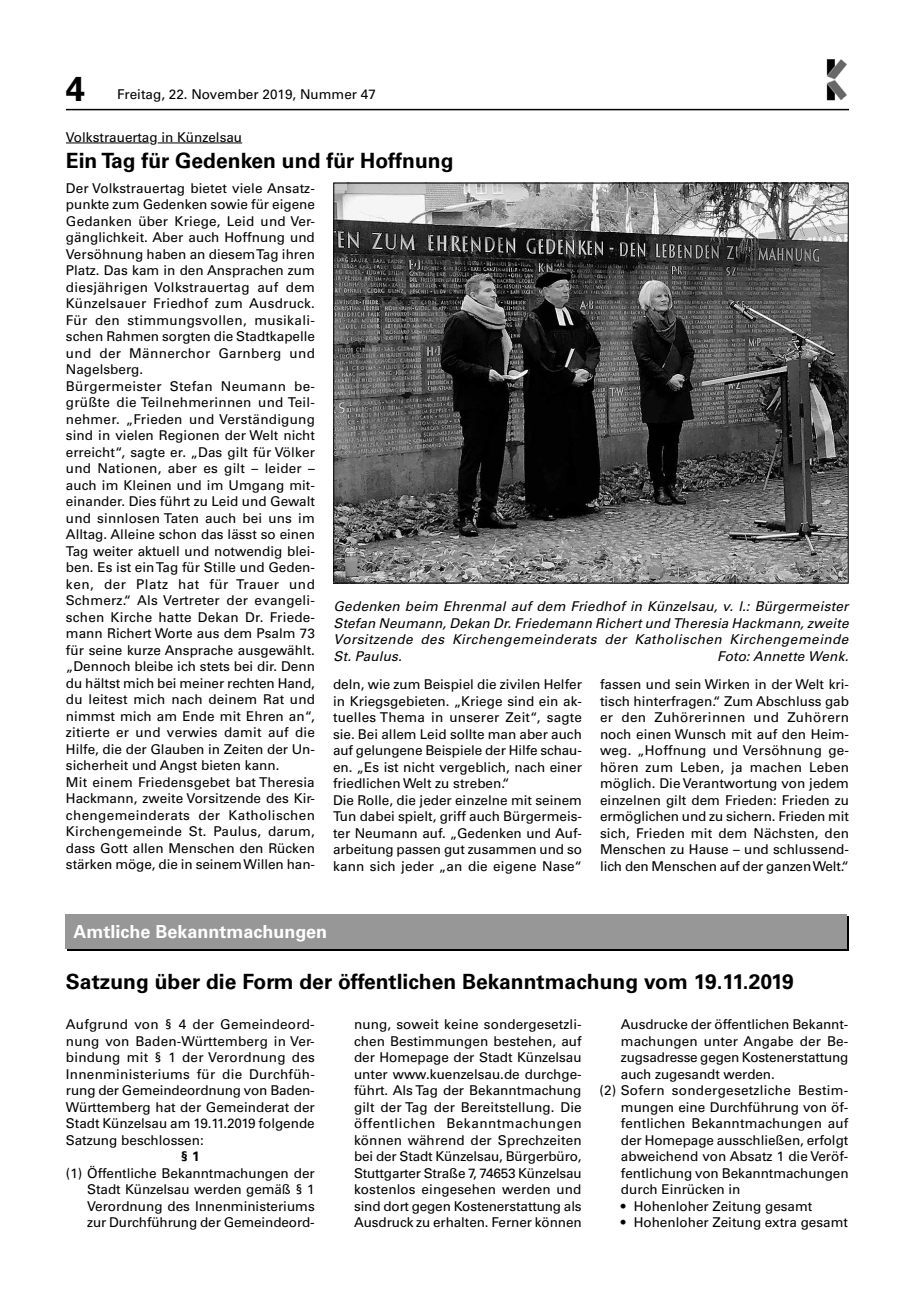
<style>
.page{position:relative;width:915px;height:1297px;background:#fff}
.page>*{position:absolute;margin:0;border:0;box-sizing:border-box;transform-origin:0 0}
.t1{font:700 34.5px "Univers LT Pro 65";color:#000}
.t2{font:700 21px "Univers LT Pro 65";color:#000}
.t3{font:700 18px "Univers LT Pro 65";color:#fff}
.t4{font:13.5px/16.5px "Univers LT Pro 55 Roman";color:#000;text-align:justify}
.t5{font:italic 13.5px/16.5px "Univers LT Pro 55";letter-spacing:.03em;color:#000;text-align:justify}
.t6{font:13.5px "Univers LT Pro 55 Roman";letter-spacing:.02em;color:#000}
.t7{font:italic 13.5px "Univers LT Pro 55";letter-spacing:.01em;color:#000}
.t8{font:700 13.5px "Univers LT Pro 65";color:#000}
</style>
<div class="page">
<hr style="left:66px;top:109px;width:782px;height:1px;background:#000">
<img style="left:826px;top:60px;width:21px;height:40px">
<hr style="left:66px;top:143px;width:83px;height:1px;background:#000">
<hr style="left:158px;top:143px;width:84px;height:1px;background:#000">
<img style="left:335px;top:185px;width:511px;height:396px">
<div style="left:67px;top:916px;width:781px;height:34px;background:#979797"></div>
<div style="left:65px;top:914px;width:781px;height:34px;background:#979797"></div>
<h1 class="t1" style="left:66px;top:68px;width:21px">4</h1>
<p class="t4" style="left:117px;top:86px;width:260px">Freitag, 22. November 2019, Nummer 47</p>
<p class="t4" style="left:66px;top:129px;width:178px">Volkstrauertag in Künzelsau</p>
<h2 class="t2" style="left:66px;top:148px;width:389px">Ein Tag für Gedenken und für Hoffnung</h2>
<p class="t4" style="left:66px;top:180px;width:250px;text-align:left">Der Volkstrauertag bietet viele Ansatz&shy;punkte zum Gedenken sowie für eigene Gedanken über Kriege, Leid und Ver&shy;gänglichkeit. Aber auch Hoffnung und Versöhnung haben an diesem Tag ihren Platz. Das kam in den Ansprachen zum diesjährigen Volkstrauertag auf dem Künzelsauer Friedhof zum Ausdruck.<br>Für den stimmungsvollen, musikali&shy;schen Rahmen sorgten die Stadtkapelle und der Männerchor Garnberg und Nagelsberg.<br>Bürgermeister Stefan Neumann be&shy;grüßte die Teilnehmerinnen und Teil&shy;nehmer. „Frieden und Verständigung sind in vielen Regionen der Welt nicht erreicht“, sagte er. „Das gilt für Völker und Nationen, aber es gilt – leider – auch im Kleinen und im Umgang mit&shy;einander. Dies führt zu Leid und Gewalt und sinnlosen Taten auch bei uns im Alltag. Alleine schon das lässt so einen Tag weiter aktuell und notwendig blei&shy;ben. Es ist ein Tag für Stille und Geden&shy;ken, der Platz hat für Trauer und Schmerz.“ Als Vertreter der evangeli&shy;schen Kirche hatte Dekan Dr. Friede&shy;mann Richert Worte aus dem Psalm 73 für seine kurze Ansprache ausgewählt. „Dennoch bleibe ich stets bei dir. Denn du hältst mich bei meiner rechten Hand, du leitest mich nach deinem Rat und nimmst mich am Ende mit Ehren an“, zitierte er und verwies damit auf die Hilfe, die der Glauben in Zeiten der Un&shy;sicherheit und Angst bieten kann.<br>Mit einem Friedensgebet bat Theresia Hackmann, zweite Vorsitzende des Kir&shy;chengemeinderats der Katholischen Kirchengemeinde St. Paulus, darum, dass Gott allen Menschen den Rücken stärken möge, die in seinem Willen han-</p>
<p class="t5" style="left:333px;top:599px;width:516px">Gedenken beim Ehrenmal auf dem Friedhof in Künzelsau, v. l.: Bürgermeister Stefan Neumann, Dekan Dr. Friedemann Richert und Theresia Hackmann, zweite Vorsitzende des Kirchengemeinderats der Katholischen Kirchengemeinde St. Paulus.</p>
<p class="t7" style="left:716px;top:648px;width:133px">Foto: Annette Wenk.</p>
<p class="t4" style="left:333px;top:676px;width:250px;text-align:left">deln, wie zum Beispiel die zivilen Helfer in Kriegsgebieten. „Kriege sind ein ak&shy;tuelles Thema in unserer Zeit“, sagte sie. Bei allem Leid sollte man aber auch auf gelungene Beispiele der Hilfe schau&shy;en. „Es ist nicht vergeblich, nach einer friedlichen Welt zu streben.“<br>Die Rolle, die jeder einzelne mit seinem Tun dabei spielt, griff auch Bürgermeis&shy;ter Neumann auf. „Gedenken und Auf&shy;arbeitung passen gut zusammen und so kann sich jeder „an die eigene Nase“</p>
<p class="t4" style="left:599px;top:676px;width:250px">fassen und sein Wirken in der Welt kri&shy;tisch hinterfragen.“ Zum Abschluss gab er den Zuhörerinnen und Zuhörern noch einen Wunsch mit auf den Heim&shy;weg. „Hoffnung und Versöhnung ge&shy;hören zum Leben, ja machen Leben möglich. Die Verantwortung von jedem einzelnen gilt dem Frieden: Frieden zu ermöglichen und zu sichern. Frieden mit sich, Frieden mit dem Nächsten, den Menschen zu Hause – und schlussend&shy;lich den Menschen auf der ganzen Welt.“</p>
<h3 class="t3" style="left:73px;top:921px;width:255px">Amtliche Bekanntmachungen</h3>
<h2 class="t2" style="left:66px;top:969px;width:729px">Satzung über die Form der öffentlichen Bekanntmachung vom 19.11.2019</h2>
<p class="t4" style="left:66px;top:1016px;width:250px">Aufgrund von § 4 der Gemeindeord&shy;nung von Baden-Württemberg in Ver&shy;bindung mit § 1 der Verordnung des Innenministeriums für die Durchfüh&shy;rung der Gemeindeordnung von Baden-Württemberg hat der Gemeinderat der Stadt Künzelsau am 19.11.2019 folgende Satzung beschlossen:</p>
<p class="t8" style="left:181px;top:1148px;width:20px">§ 1</p>
<p class="t4" style="left:87px;top:1165px;width:229px;text-indent:-21px">(1) Öffentliche Bekanntmachungen der Stadt Künzelsau werden gemäß § 1<br>Verordnung des Innenministeriums zur Durchführung der Gemeindeord-</p>
<p class="t4" style="left:354px;top:1016px;width:229px">nung, soweit keine sondergesetzli&shy;chen Bestimmungen bestehen, auf der Homepage der Stadt Künzelsau unter www.kuenzelsau.de durchge&shy;führt. Als Tag der Bekanntmachung gilt der Tag der Bereitstellung. Die öffentlichen Bekanntmachungen können während der Sprechzeiten bei der Stadt Künzelsau, Bürgerbüro, Stuttgarter Straße 7, 74653 Künzelsau kostenlos eingesehen werden und sind dort gegen Kostenerstattung als Ausdruck zu erhalten. Ferner können</p>
<p class="t4" style="left:620px;top:1016px;width:229px">Ausdrucke der öffentlichen Bekannt-</p>
<p class="t4" style="left:620px;top:1033px;width:229px">machungen unter Angabe der Be-</p>
<p class="t4" style="left:620px;top:1049px;width:229px">zugsadresse gegen Kostenerstattung</p>
<p class="t4" style="left:620px;top:1066px;width:155px">auch zugesandt werden.</p>
<p class="t6" style="left:599px;top:1082px;width:250px">(2) Sofern sondergesetzliche Bestim-</p>
<p class="t4" style="left:620px;top:1099px;width:229px">mungen eine Durchführung von öf-</p>
<p class="t4" style="left:620px;top:1115px;width:229px">fentlichen Bekanntmachungen auf</p>
<p class="t4" style="left:620px;top:1132px;width:229px">der Homepage ausschließen, erfolgt</p>
<p class="t4" style="left:620px;top:1148px;width:229px">abweichend von Absatz 1 die Veröf-</p>
<p class="t4" style="left:620px;top:1165px;width:229px">fentlichung von Bekanntmachungen</p>
<p class="t4" style="left:620px;top:1181px;width:121px">durch Einrücken in</p>
<p class="t4" style="left:620px;top:1198px;width:193px">• Hohenloher Zeitung gesamt</p>
<p class="t4" style="left:620px;top:1214px;width:228px">• Hohenloher Zeitung extra gesamt</p>
</div>
